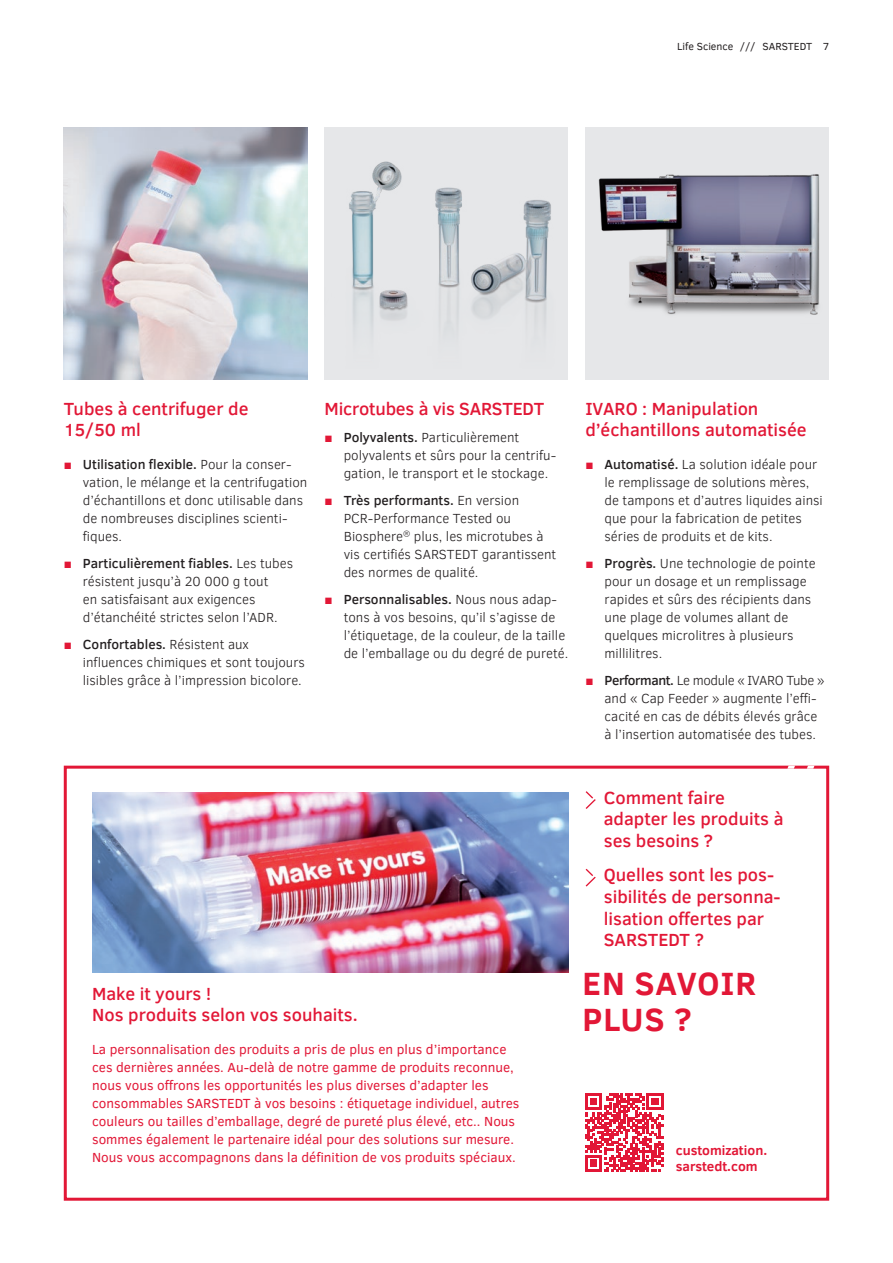
<style>
.page{position:relative;width:893px;height:1263px;background:#fff}
.page>*{position:absolute;margin:0;border:0;box-sizing:border-box;transform-origin:0 0}
.t1{font:700 33px/36px "Clear Sans";letter-spacing:.03em;color:#e21736}
.t2{font:500 18px/21.6px "Clear Sans";color:#e21736}
.t3{font:300 13.5px/18px "Clear Sans";color:#231f20}
.t4{font:13.5px/18px "Clear Sans";color:#e21736}
.t5{font:700 13.5px/16.5px "Clear Sans";color:#e21736}
.t6{font:10.5px "Clear Sans";color:#231f20}
.s1{font-weight:400;color:#e21736}
.s2{font-weight:500}
</style>
<div class="page">
<img style="left:64px;top:127px;width:244px;height:252px">
<div style="left:585px;top:127px;width:244px;height:252px;background:#e6e7e9"></div>
<img style="left:598px;top:174px;width:222px;height:141px">
<img style="left:325px;top:127px;width:243px;height:252px">
<img style="left:92px;top:793px;width:476px;height:180px">
<div style="left:64px;top:766px;width:765px;height:435px;border:3px solid #e21736"></div>
<svg style="left:787px;top:766px;width:8px;height:3px"></svg>
<svg style="left:807px;top:766px;width:7px;height:3px"></svg>
<svg style="left:586px;top:791px;width:10px;height:18px"></svg>
<svg style="left:586px;top:869px;width:10px;height:17px"></svg>
<svg style="left:585px;top:1093px;width:78px;height:78px"></svg>
<p class="t6" style="left:677px;top:39px;width:153px">Life Science /// SARSTEDT 7</p>
<h2 class="t2" style="left:64px;top:398px;width:186px;line-height:21px">Tubes à centrifuger de<br>15/50 ml</h2>
<p class="t3" style="left:83px;top:455px;width:226px;text-indent:-19px"><span class="s1">■</span> <span class="s2">Utilisation flexible.</span> Pour la conser&shy;vation, le mélange et la centrifugation d’échantillons et donc utilisable dans de nombreuses disciplines scienti&shy;fiques.</p>
<p class="t3" style="left:83px;top:554px;width:212px;text-indent:-19px"><span class="s1">■</span> <span class="s2">Particulièrement fiables.</span> Les tubes résistent jusqu’à 20 000 g tout<br>en satisfaisant aux exigences d’étanchéité strictes selon l’ADR.</p>
<p class="t3" style="left:83px;top:635px;width:224px;text-indent:-19px"><span class="s1">■</span> <span class="s2">Confortables.</span> Résistent aux influences chimiques et sont toujours lisibles grâce à l’impression bicolore.</p>
<h2 class="t2" style="left:325px;top:397px;width:221px">Microtubes à vis SARSTEDT</h2>
<p class="t3" style="left:344px;top:428px;width:214px;text-indent:-19px"><span class="s1">■</span> <span class="s2">Polyvalents.</span> Particulièrement polyvalents et sûrs pour la centrifu&shy;gation, le transport et le stockage.</p>
<p class="t3" style="left:344px;top:491px;width:214px;text-indent:-19px"><span class="s1">■</span> <span class="s2">Très performants.</span> En version<br>PCR-Performance Tested ou<br>Biosphere<sup>®</sup> plus, les microtubes à vis certifiés SARSTEDT garantissent des normes de qualité.</p>
<p class="t3" style="left:344px;top:590px;width:226px;text-indent:-19px"><span class="s1">■</span> <span class="s2">Personnalisables.</span> Nous nous adap&shy;tons à vos besoins, qu’il s’agisse de l’étiquetage, de la couleur, de la taille de l’emballage ou du degré de pureté.</p>
<h2 class="t2" style="left:585px;top:398px;width:223px;line-height:21px">IVARO : Manipulation d’échantillons automatisée</h2>
<p class="t3" style="left:604px;top:455px;width:220px;text-indent:-19px"><span class="s1">■</span> <span class="s2">Automatisé.</span> La solution idéale pour le remplissage de solutions mères, de tampons et d’autres liquides ainsi que pour la fabrication de petites séries de produits et de kits.</p>
<p class="t3" style="left:604px;top:554px;width:213px;text-indent:-19px"><span class="s1">■</span> <span class="s2">Progrès.</span> Une technologie de pointe pour un dosage et un remplissage rapides et sûrs des récipients dans une plage de volumes allant de quelques microlitres à plusieurs millilitres.</p>
<p class="t3" style="left:604px;top:671px;width:221px;text-indent:-19px"><span class="s1">■</span> <span class="s2">Performant.</span> Le module « IVARO Tube » and « Cap Feeder » augmente l’effi&shy;cacité en cas de débits élevés grâce à l’insertion automatisée des tubes.</p>
<h2 class="t2" style="left:92px;top:983px;width:267px;line-height:21px">Make it yours !<br>Nos produits selon vos souhaits.</h2>
<p class="t4" style="left:92px;top:1040px;width:429px">La personnalisation des produits a pris de plus en plus d’importance ces dernières années. Au-delà de notre gamme de produits reconnue, nous vous offrons les opportunités les plus diverses d’adapter les consommables SARSTEDT à vos besoins : étiquetage individuel, autres couleurs ou tailles d’emballage, degré de pureté plus élevé, etc.. Nous sommes également le partenaire idéal pour des solutions sur mesure.<br>Nous vous accompagnons dans la définition de vos produits spéciaux.</p>
<h2 class="t2" style="left:604px;top:786px;width:181px">Comment faire adapter les produits à ses besoins ?</h2>
<h2 class="t2" style="left:604px;top:864px;width:178px">Quelles sont les pos&shy;sibilités de personna&shy;lisation offertes par<br>SARSTEDT ?</h2>
<h1 class="t1" style="left:583px;top:964px;width:175px">EN SAVOIR<br>PLUS ?</h1>
<p class="t5" style="left:676px;top:1141px;width:93px">customization. sarstedt.com</p>
</div>
